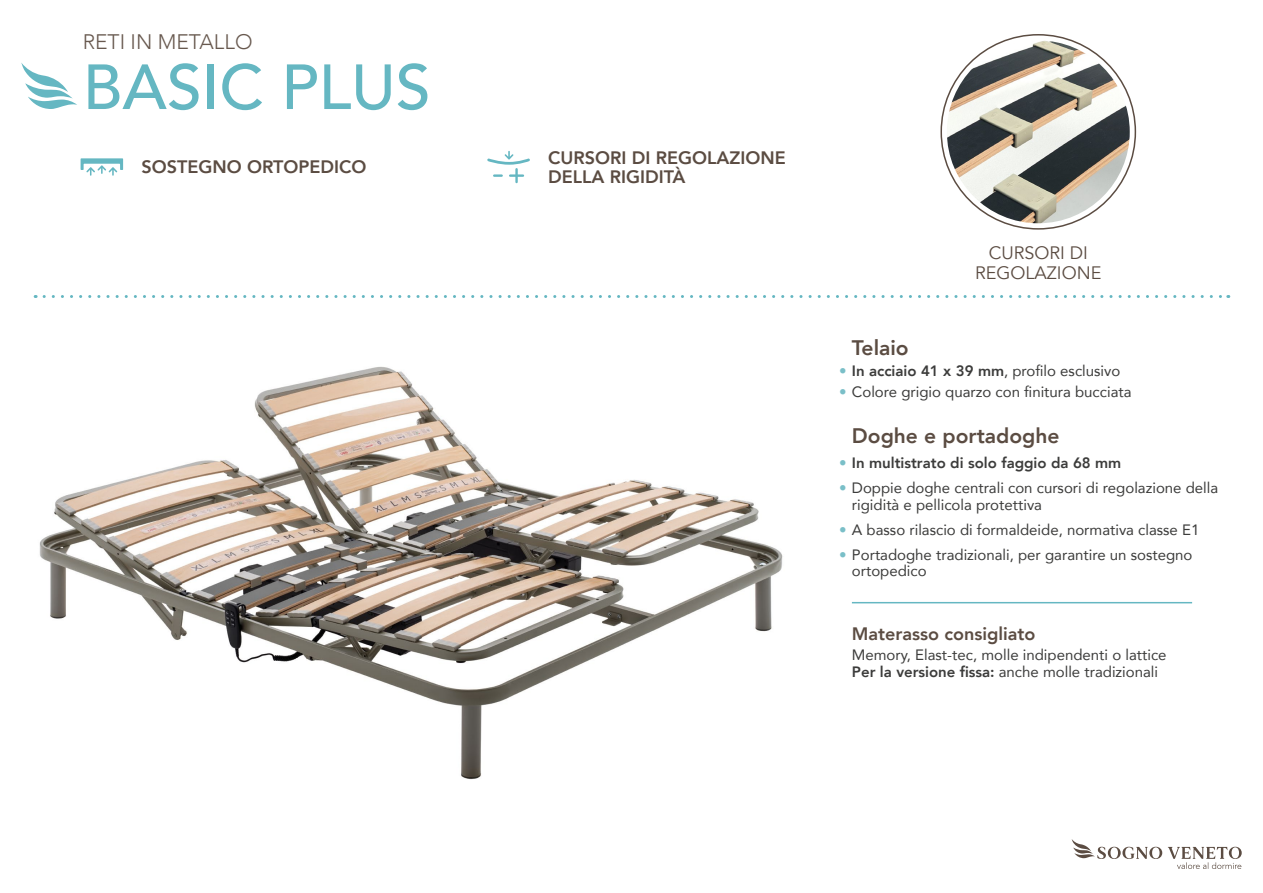
<style>
.page{position:relative;width:1263px;height:893px;background:#fff}
.page>*{position:absolute;margin:0;border:0;box-sizing:border-box;transform-origin:0 0}
.t1{font:500 63px "Avenir";color:#65b7c2}
.t2{font:800 21px "Avenir";color:#5b4c42}
.t3{font:300 21px "Avenir";color:#68594f}
.t4{font:800 18px/19.5px "Avenir";color:#5b4c42}
.t5{font:18px/19.5px "Avenir";color:#5b4c42;text-align:center}
.t6{font:15px/16.5px "Avenir";color:#3c3c3b}
.t7{font:800 15px "Avenir";color:#3c3c3b}
.s1{font-weight:800;color:#7abfc8}
.s2{font-weight:800}
.s3{color:#7abfc8}
</style>
<div class="page">
<svg style="left:1071px;top:839px;width:91px;height:20px"></svg>
<svg style="left:1168px;top:847px;width:74px;height:22px"></svg>
<svg style="left:21px;top:63px;width:56px;height:46px"></svg>
<svg style="left:44px;top:295px;width:1185px;height:3px"></svg>
<svg style="left:81px;top:158px;width:42px;height:18px"></svg>
<svg style="left:487px;top:151px;width:43px;height:32px"></svg>
<hr style="left:852px;top:602px;width:340px;height:1px;background:#65b7c2">
<img style="left:947px;top:40px;width:183px;height:183px;border-radius:91px">
<img style="left:39px;top:366px;width:744px;height:414px">
<h2 class="t3" style="left:83px;top:30px;width:171px">RETI IN METALLO</h2>
<h1 class="t1" style="left:83px;top:33px;width:349px">BASIC PLUS</h1>
<p class="t4" style="left:141px;top:156px;width:226px">SOSTEGNO ORTOPEDICO</p>
<p class="t4" style="left:548px;top:146px;width:239px">CURSORI DI REGOLAZIONE<br>DELLA RIGIDITÀ</p>
<p class="t5" style="left:975px;top:243px;width:128px">CURSORI DI<br>REGOLAZIONE</p>
<h2 class="t2" style="left:852px;top:329px;width:58px">Telaio</h2>
<p class="t6" style="left:839px;top:362px;width:283px"><span class="s1">•</span> <span class="s2">In acciaio 41 x 39 mm</span>, profilo esclusivo</p>
<p class="t6" style="left:839px;top:383px;width:294px"><span class="s1">•</span> Colore grigio quarzo con finitura bucciata</p>
<h2 class="t2" style="left:852px;top:417px;width:209px">Doghe e portadoghe</h2>
<p class="t7" style="left:839px;top:449px;width:284px"><span class="s3">•</span> In multistrato di solo faggio da 68 mm</p>
<p class="t6" style="left:852px;top:479px;width:368px;text-indent:-13px"><span class="s1">•</span> Doppie doghe centrali con cursori di regolazione della rigidità e pellicola protettiva</p>
<p class="t6" style="left:839px;top:521px;width:362px"><span class="s1">•</span> A basso rilascio di formaldeide, normativa classe E1</p>
<p class="t6" style="left:852px;top:546px;width:342px;text-indent:-13px"><span class="s1">•</span> Portadoghe tradizionali, per garantire un sostegno ortopedico</p>
<p class="t4" style="left:852px;top:622px;width:185px">Materasso consigliato</p>
<p class="t6" style="left:852px;top:646px;width:316px">Memory, Elast-tec, molle indipendenti o lattice<br><span class="s2">Per la versione fissa:</span> anche molle tradizionali</p>
</div>
